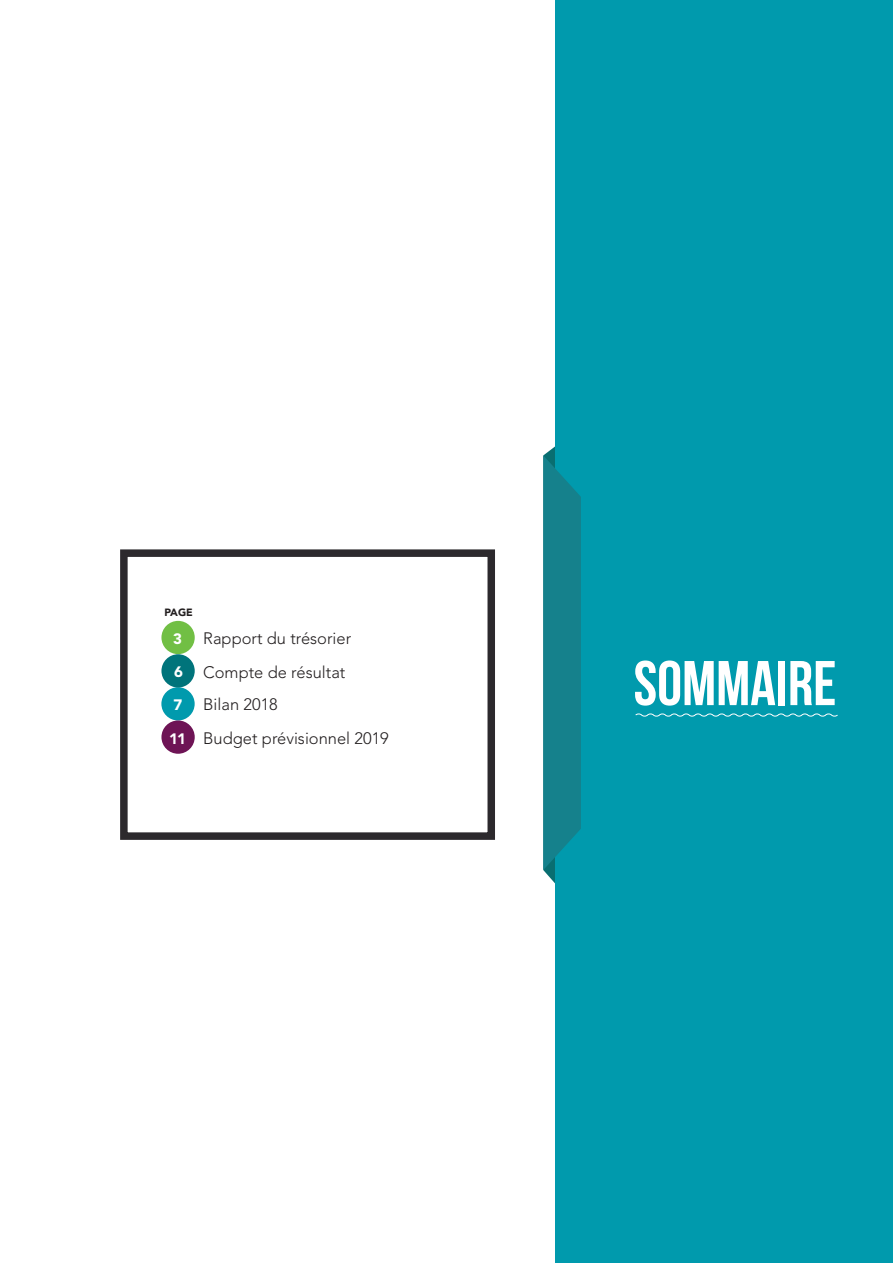
<style>
.page{position:relative;width:893px;height:1263px;background:#fff}
.page>*{position:absolute;margin:0;border:0;box-sizing:border-box;transform-origin:0 0}
.t1{font:700 63px "Bebas Neue";color:#fff}
.t2{font:300 16.5px "Avenir LT Std";color:#231f20}
.t3{font:900 15px "Avenir LT Std";color:#fff}
.t4{font:900 10.5px "Avenir LT Std";color:#231f20}
</style>
<div class="page">
<div style="left:556px;top:0;width:337px;height:1263px;background:#009aad"></div>
<svg style="left:543px;top:443px;width:38px;height:442px"></svg>
<svg style="left:635px;top:713px;width:203px;height:4px"></svg>
<div style="left:161px;top:621px;width:34px;height:33px;background:#71bf44;border-radius:50%"></div>
<div style="left:161px;top:687px;width:34px;height:33px;background:#009aad;border-radius:50%"></div>
<div style="left:161px;top:654px;width:34px;height:33px;background:#00747b;border-radius:50%"></div>
<div style="left:161px;top:720px;width:34px;height:34px;background:#6e1455;border-radius:50%"></div>
<div style="left:120px;top:549px;width:375px;height:291px;border:8px solid #2c292d"></div>
<p class="t4" style="left:165px;top:606px;width:30px">PAGE</p>
<p class="t3" style="left:173px;top:630px;width:10px">3</p>
<p class="t3" style="left:174px;top:663px;width:10px">6</p>
<p class="t3" style="left:174px;top:695px;width:10px">7</p>
<p class="t3" style="left:169px;top:729px;width:18px">11</p>
<p class="t2" style="left:203px;top:629px;width:149px">Rapport du trésorier</p>
<p class="t2" style="left:203px;top:662px;width:144px">Compte de résultat</p>
<p class="t2" style="left:203px;top:695px;width:76px">Bilan 2018</p>
<p class="t2" style="left:203px;top:728px;width:187px">Budget prévisionnel 2019</p>
<p class="t1" style="left:634px;top:649px;width:204px">SOMMAIRE</p>
</div>
